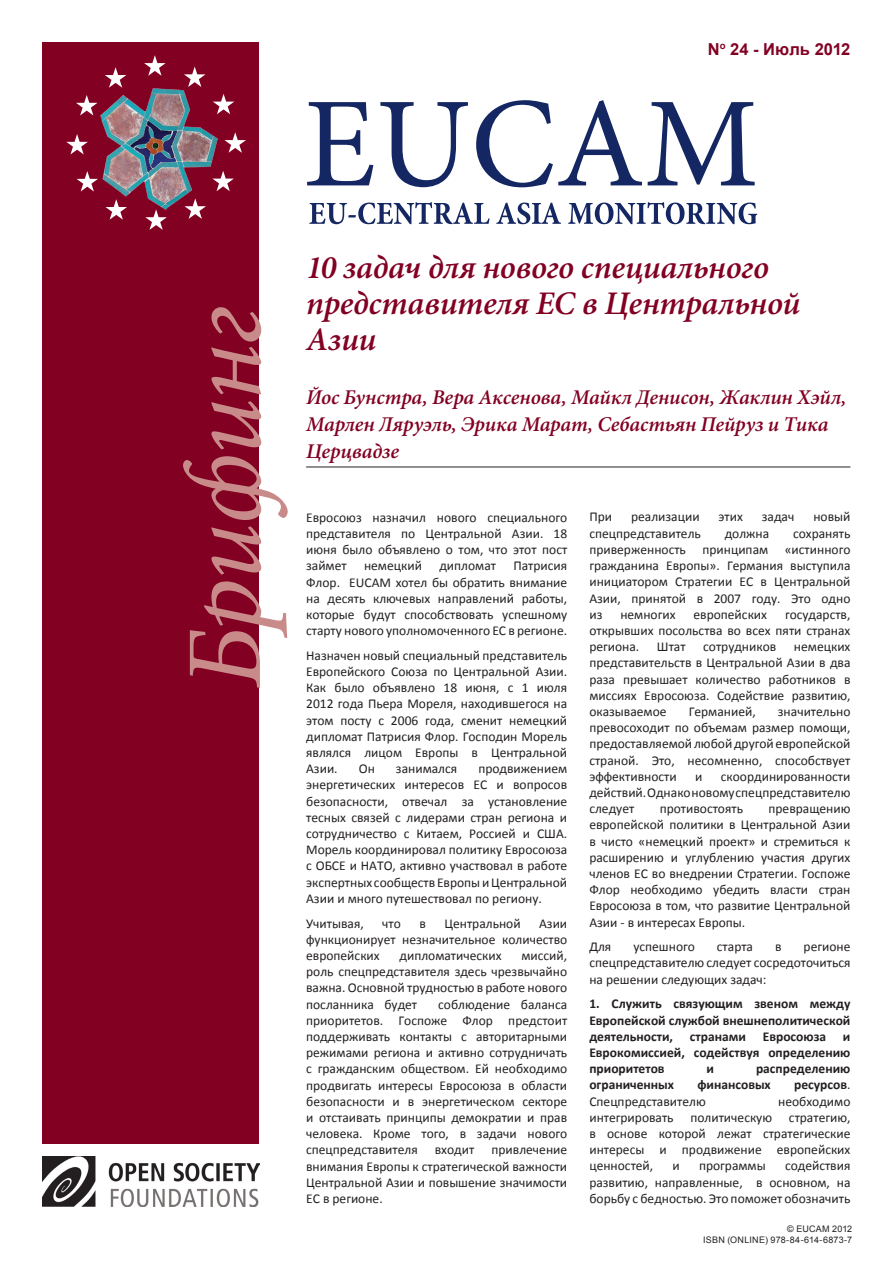
<style>
.page{position:relative;width:893px;height:1263px;background:#fff}
.page>*{position:absolute;margin:0;border:0;box-sizing:border-box;transform-origin:0 0}
.t1{font:italic 108px "Minion Pro";letter-spacing:-.02em;color:#c98b8a}
.t2{font:italic 600 33px/36px "Minion Pro";letter-spacing:-.01em;color:#820123}
.t3{font:italic 600 21px/27px "Minion Pro";letter-spacing:-.01em;color:#820123}
.t4{font:700 16.5px "Arial";letter-spacing:.005em;color:#820123}
.t5{font:13.5px/16.2px "Calibri";color:#231f20;text-align:justify}
.t6{font:700 13.5px/16.2px "Calibri";color:#231f20;text-align:justify}
.t7{font:9px "Arial";letter-spacing:.025em;color:#231f20}
.s1{font-weight:400}
</style>
<div class="page">
<div style="left:43px;top:43px;width:216px;height:1101px;background:#820123"></div>
<svg style="left:76px;top:95px;width:20px;height:20px"></svg>
<svg style="left:66px;top:134px;width:22px;height:20px"></svg>
<svg style="left:145px;top:213px;width:22px;height:17px"></svg>
<svg style="left:105px;top:67px;width:21px;height:18px"></svg>
<svg style="left:77px;top:171px;width:19px;height:20px"></svg>
<svg style="left:109px;top:213px;width:14px;height:7px"></svg>
<svg style="left:188px;top:213px;width:14px;height:6px"></svg>
<svg style="left:224px;top:173px;width:10px;height:18px"></svg>
<svg style="left:224px;top:132px;width:22px;height:21px"></svg>
<svg style="left:224px;top:95px;width:10px;height:19px"></svg>
<svg style="left:184px;top:67px;width:21px;height:18px"></svg>
<svg style="left:144px;top:55px;width:22px;height:21px"></svg>
<img style="left:96px;top:85px;width:128px;height:128px">
<svg style="left:307px;top:102px;width:66px;height:83px"></svg>
<svg style="left:380px;top:102px;width:88px;height:85px"></svg>
<svg style="left:476px;top:100px;width:166px;height:87px"></svg>
<svg style="left:648px;top:102px;width:107px;height:83px"></svg>
<svg style="left:309px;top:202px;width:181px;height:22px"></svg>
<svg style="left:496px;top:203px;width:65px;height:21px"></svg>
<svg style="left:568px;top:202px;width:189px;height:22px"></svg>
<hr style="left:306px;top:467px;width:544px;height:1px;background:#231f20">
<img style="left:43px;top:1156px;width:217px;height:50px">
<p class="t4" style="left:708px;top:38px;width:144px">N<sup>o</sup> 24 - Июль 2012</p>
<p class="t1" style="left:152px;top:689px;width:384px;rotate:-90deg">Брифинг</p>
<p class="t2" style="left:306px;top:249px;width:496px">10 задач для нового специального представителя ЕС в Центральной<br>Азии</p>
<p class="t3" style="left:306px;top:384px;width:542px">Йос Бунстра, Вера Аксенова, Майкл Денисон, Жаклин Хэйл,<br>Марлен Ляруэль, Эрика Марат, Себастьян Пейруз и Тика<br>Церцвадзе</p>
<p class="t5" style="left:306px;top:508px;width:263px">Евросоюз назначил нового специального представителя по Центральной Азии. 18 июня было объявлено о том, что этот пост займет</p>
<p class="t5" style="left:364px;top:557px;width:59px">немецкий</p>
<p class="t5" style="left:439px;top:557px;width:58px">дипломат</p>
<p class="t5" style="left:306px;top:557px;width:263px;text-indent:207px">Патрисия Флор. EUCAM хотел бы обратить внимание на десять ключевых направлений работы, которые будут способствовать успешному старту нового уполномоченного ЕС в регионе.</p>
<p class="t5" style="left:306px;top:647px;width:263px">Назначен новый специальный представитель Европейского Союза по Центральной Азии.<br>Как было объявлено 18 июня, с 1 июля 2012 года Пьера Мореля, находившегося на этом посту с 2006 года, сменит немецкий дипломат Патрисия Флор. Господин Морель являлся лицом Европы в Центральной Азии.</p>
<p class="t5" style="left:359px;top:760px;width:18px">Он</p>
<p class="t5" style="left:396px;top:760px;width:63px">занимался</p>
<p class="t5" style="left:306px;top:760px;width:263px;text-indent:172px">продвижением энергетических интересов ЕС и вопросов безопасности, отвечал за установление тесных связей с лидерами стран региона и сотрудничество с Китаем, Россией и США.<br>Морель координировал политику Евросоюза с ОБСЕ и НАТО, активно участвовал в работе экспертных сообществ Европы и Центральной Азии и много путешествовал по региону.</p>
<p class="t5" style="left:306px;top:914px;width:59px">Учитывая,</p>
<p class="t5" style="left:382px;top:914px;width:20px">что</p>
<p class="t5" style="left:419px;top:914px;width:8px">в</p>
<p class="t5" style="left:444px;top:914px;width:78px">Центральной</p>
<p class="t5" style="left:306px;top:914px;width:263px;text-indent:233px">Азии функционирует незначительное количество европейских</p>
<p class="t5" style="left:306px;top:947px;width:263px;text-indent:215px">миссий, роль спецпредставителя здесь чрезвычайно важна. Основной трудностью в работе нового посланника будет</p>
<p class="t5" style="left:399px;top:947px;width:104px">дипломатических</p>
<p class="t5" style="left:306px;top:995px;width:263px;text-indent:132px">соблюдение баланса приоритетов. Госпоже Флор предстоит поддерживать контакты с авторитарными режимами региона и активно сотрудничать с гражданским обществом. Ей необходимо продвигать интересы Евросоюза в области безопасности и в энергетическом секторе и отстаивать принципы демократии и прав человека. Кроме того, в задачи нового спецпредставителя</p>
<p class="t5" style="left:306px;top:1141px;width:263px;text-indent:185px">привлечение внимания Европы к стратегической важности Центральной Азии и повышение значимости ЕС в регионе.</p>
<p class="t5" style="left:435px;top:1141px;width:41px">входит</p>
<p class="t5" style="left:589px;top:508px;width:24px">При</p>
<p class="t5" style="left:631px;top:508px;width:70px">реализации</p>
<p class="t5" style="left:719px;top:508px;width:26px">этих</p>
<p class="t5" style="left:762px;top:508px;width:34px">задач</p>
<p class="t5" style="left:813px;top:508px;width:39px">новый</p>
<p class="t5" style="left:589px;top:524px;width:113px">спецпредставитель</p>
<p class="t5" style="left:725px;top:524px;width:46px">должна</p>
<p class="t5" style="left:589px;top:524px;width:263px;text-indent:204px">сохранять приверженность принципам «истинного гражданина Европы». Германия выступила инициатором Стратегии ЕС в Центральной Азии, принятой в 2007 году. Это одно из</p>
<p class="t5" style="left:620px;top:605px;width:57px">немногих</p>
<p class="t5" style="left:693px;top:605px;width:75px">европейских</p>
<p class="t5" style="left:589px;top:605px;width:263px;text-indent:196px">государств, открывших посольства во всех пяти странах региона.</p>
<p class="t5" style="left:657px;top:638px;width:30px">Штат</p>
<p class="t5" style="left:703px;top:638px;width:75px">сотрудников</p>
<p class="t5" style="left:589px;top:638px;width:263px;text-indent:205px">немецких представительств в Центральной Азии в два раза превышает количество работников в миссиях Евросоюза. Содействие развитию, оказываемое</p>
<p class="t5" style="left:689px;top:703px;width:69px">Германией,</p>
<p class="t5" style="left:589px;top:703px;width:263px;text-indent:189px">значительно превосоходит по объемам размер помощи, предоставляемой любой другой европейской страной. Это, несомненно, способствует эффективности</p>
<p class="t5" style="left:589px;top:767px;width:263px;text-indent:131px">скоординированности действий. Однако новому спецпредставителю следует</p>
<p class="t5" style="left:695px;top:767px;width:9px">и</p>
<p class="t5" style="left:589px;top:800px;width:263px;text-indent:179px">превращению европейской политики в Центральной Азии в чисто «немецкий проект» и стремиться к расширению и углублению участия других членов ЕС во внедрении Стратегии. Госпоже Флор необходимо убедить власти стран Евросоюза в том, что развитие Центральной Азии - в интересах Европы.</p>
<p class="t5" style="left:589px;top:938px;width:23px">Для</p>
<p class="t5" style="left:633px;top:938px;width:63px">успешного</p>
<p class="t5" style="left:717px;top:938px;width:38px">старта</p>
<p class="t5" style="left:775px;top:938px;width:8px">в</p>
<p class="t5" style="left:660px;top:800px;width:85px">противостоять</p>
<p class="t5" style="left:589px;top:938px;width:263px;text-indent:214px">регионе спецпредставителю следует сосредоточиться на решении следующих задач:</p>
<p class="t6" style="left:589px;top:995px;width:263px">1. Служить связующим звеном между Европейской службой внешнеполитической деятельности, странами Евросоюза и Еврокомиссией, содействуя определению приоритетов</p>
<p class="t6" style="left:707px;top:1060px;width:9px">и</p>
<p class="t6" style="left:756px;top:1060px;width:96px">распределению</p>
<p class="t6" style="left:589px;top:1076px;width:86px">ограниченных</p>
<p class="t6" style="left:697px;top:1076px;width:75px">финансовых</p>
<p class="t6" style="left:794px;top:1076px;width:58px">ресурсов<span class="s1">.</span></p>
<p class="t5" style="left:589px;top:1092px;width:118px">Спецпредставителю</p>
<p class="t5" style="left:589px;top:1092px;width:263px;text-indent:189px">необходимо интегрировать политическую стратегию, в основе которой лежат стратегические интересы и продвижение европейских ценностей,</p>
<p class="t5" style="left:589px;top:1157px;width:263px;text-indent:196px">содействия развитию, направленные, в основном, на борьбу с бедностью. Это поможет обозначить</p>
<p class="t5" style="left:672px;top:1157px;width:9px">и</p>
<p class="t5" style="left:699px;top:1157px;width:68px">программы</p>
<p class="t7" style="left:787px;top:1223px;width:66px">© EUCAM 2012</p>
<p class="t7" style="left:703px;top:1234px;width:151px">ISBN (ONLINE) 978-84-614-6873-7</p>
</div>
